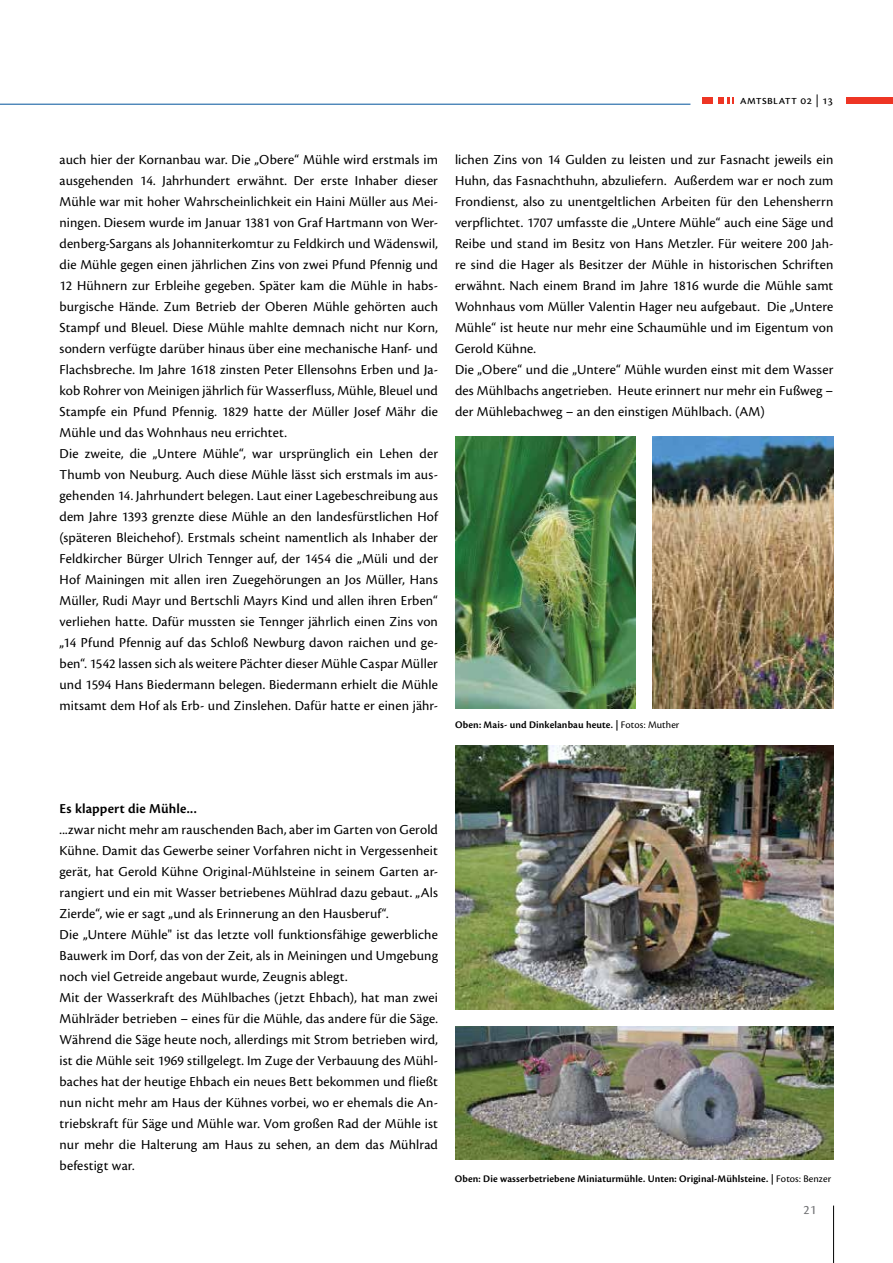
<style>
.page{position:relative;width:893px;height:1263px;background:#fff}
.page>*{position:absolute;margin:0;border:0;box-sizing:border-box;transform-origin:0 0}
.t1{font:14.25px/21px "Cronos Pro";letter-spacing:.01em;color:#000}
.t2{font:600 14.25px "Cronos Pro";letter-spacing:.015em;color:#000}
.t3{font:13.5px "Cronos Pro";color:#6d6e71}
.t4{font:12.75px "Cronos Pro";letter-spacing:.02em;color:#000}
.t5{font:600 10.5px "Cronos Pro";letter-spacing:.01em;color:#000}
.s1{font-weight:400}
</style>
<div class="page">
<hr style="left:833px;top:1205px;width:1px;height:58px;background:#000">
<svg style="left:719px;top:98px;width:14px;height:6px"></svg>
<div style="left:702px;top:98px;width:10px;height:6px;background:#ee3524"></div>
<div style="left:846px;top:98px;width:47px;height:6px;background:#ee3524"></div>
<hr style="left:0;top:104px;width:690px;height:1px;background:#00539b">
<img style="left:455px;top:1026px;width:378px;height:134px">
<img style="left:455px;top:745px;width:378px;height:264px">
<img style="left:455px;top:437px;width:181px;height:271px">
<img style="left:653px;top:437px;width:180px;height:271px">
<p class="t4" style="left:740px;top:92px;width:95px">amtsblatt 02 | 13</p>
<p class="t1" style="left:60px;top:149px;width:381px">auch hier der Kornanbau war. Die „Obere“ Mühle wird erstmals im ausgehenden 14. Jahrhundert erwähnt. Der erste Inhaber dieser Mühle war mit hoher Wahrscheinlichkeit ein Haini Müller aus Mei&shy;ningen. Diesem wurde im Januar 1381 von Graf Hartmann von Wer&shy;denberg-Sargans als Johanniterkomtur zu Feldkirch und Wädenswil, die Mühle gegen einen jährlichen Zins von zwei Pfund Pfennig und 12 Hühnern zur Erbleihe gegeben. Später kam die Mühle in habs&shy;burgische Hände. Zum Betrieb der Oberen Mühle gehörten auch Stampf und Bleuel. Diese Mühle mahlte demnach nicht nur Korn, sondern verfügte darüber hinaus über eine mechanische Hanf- und Flachsbreche. Im Jahre 1618 zinsten Peter Ellensohns Erben und Ja&shy;kob Rohrer von Meinigen jährlich für Wasserfluss, Mühle, Bleuel und Stampfe ein Pfund Pfennig. 1829 hatte der Müller Josef Mähr die Mühle und das Wohnhaus neu errichtet.<br>Die zweite, die „Untere Mühle“, war ursprünglich ein Lehen der Thumb von Neuburg. Auch diese Mühle lässt sich erstmals im aus&shy;gehenden 14. Jahrhundert belegen. Laut einer Lagebeschreibung aus dem Jahre 1393 grenzte diese Mühle an den landesfürstlichen Hof (späteren Bleichehof). Erstmals scheint namentlich als Inhaber der Feldkircher Bürger Ulrich Tennger auf, der 1454 die „Müli und der Hof Mainingen mit allen iren Zuegehörungen an Jos Müller, Hans Müller, Rudi Mayr und Bertschli Mayrs Kind und allen ihren Erben“ verliehen hatte. Dafür mussten sie Tennger jährlich einen Zins von „14 Pfund Pfennig auf das Schloß Newburg davon raichen und ge&shy;ben“. 1542 lassen sich als weitere Pächter dieser Mühle Caspar Müller und 1594 Hans Biedermann belegen. Biedermann erhielt die Mühle mitsamt dem Hof als Erb- und Zinslehen. Dafür hatte er einen jähr-</p>
<p class="t1" style="left:455px;top:149px;width:380px">lichen Zins von 14 Gulden zu leisten und zur Fasnacht jeweils ein Huhn, das Fasnachthuhn, abzuliefern. Außerdem war er noch zum Frondienst, also zu unentgeltlichen Arbeiten für den Lehensherrn verpflichtet. 1707 umfasste die „Untere Mühle“ auch eine Säge und Reibe und stand im Besitz von Hans Metzler. Für weitere 200 Jah&shy;re sind die Hager als Besitzer der Mühle in historischen Schriften erwähnt. Nach einem Brand im Jahre 1816 wurde die Mühle samt Wohnhaus vom Müller Valentin Hager neu aufgebaut. Die „Untere Mühle“ ist heute nur mehr eine Schaumühle und im Eigentum von Gerold Kühne.<br>Die „Obere“ und die „Untere“ Mühle wurden einst mit dem Wasser des Mühlbachs angetrieben. Heute erinnert nur mehr ein Fußweg – der Mühlebachweg – an den einstigen Mühlbach. (AM)</p>
<p class="t5" style="left:455px;top:719px;width:226px">Oben: Mais- und Dinkelanbau heute. | <span class="s1">Fotos: Muther</span></p>
<p class="t2" style="left:60px;top:800px;width:139px">Es klappert die Mühle...</p>
<p class="t1" style="left:60px;top:819px;width:380px">...zwar nicht mehr am rauschenden Bach, aber im Garten von Gerold Kühne. Damit das Gewerbe seiner Vorfahren nicht in Vergessenheit gerät, hat Gerold Kühne Original-Mühlsteine in seinem Garten ar&shy;rangiert und ein mit Wasser betriebenes Mühlrad dazu gebaut. „Als Zierde“, wie er sagt „und als Erinnerung an den Hausberuf“.<br>Die „Untere Mühle" ist das letzte voll funktionsfähige gewerbliche Bauwerk im Dorf, das von der Zeit, als in Meiningen und Umgebung noch viel Getreide angebaut wurde, Zeugnis ablegt.<br>Mit der Wasserkraft des Mühlbaches (jetzt Ehbach), hat man zwei Mühlräder betrieben – eines für die Mühle, das andere für die Säge.<br>Während die Säge heute noch, allerdings mit Strom betrieben wird, ist die Mühle seit 1969 stillgelegt. Im Zuge der Verbauung des Mühl&shy;baches hat der heutige Ehbach ein neues Bett bekommen und fließt nun nicht mehr am Haus der Kühnes vorbei, wo er ehemals die An&shy;triebskraft für Säge und Mühle war. Vom großen Rad der Mühle ist nur mehr die Halterung am Haus zu sehen, an dem das Mühlrad befestigt war.</p>
<p class="t5" style="left:455px;top:1172px;width:378px">Oben: Die wasserbetriebene Miniaturmühle. Unten: Original-Mühlsteine. | <span class="s1">Fotos: Benzer</span></p>
<p class="t3" style="left:803px;top:1202px;width:15px">21</p>
</div>
